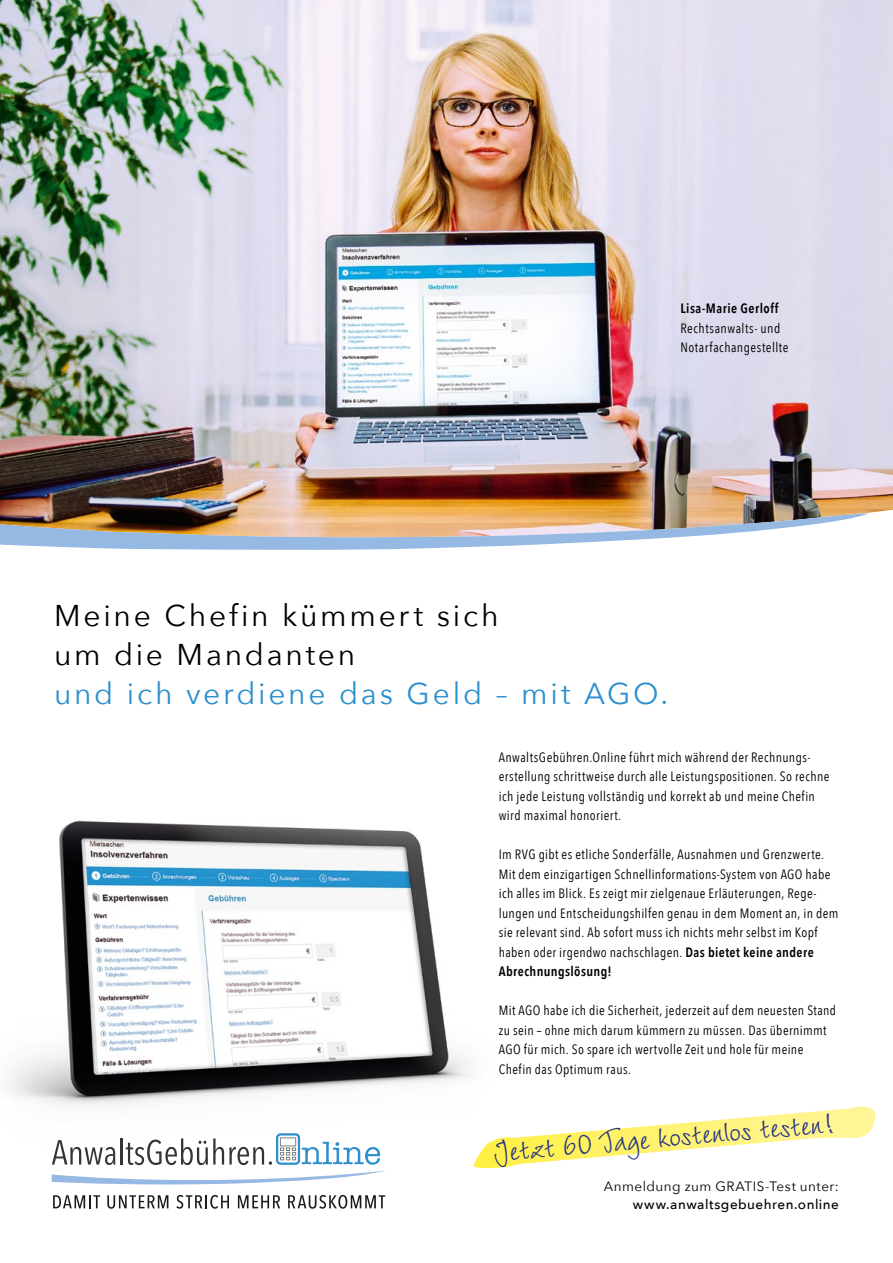
<style>
.page{position:relative;width:893px;height:1263px;background:#fff}
.page>*{position:absolute;margin:0;border:0;box-sizing:border-box;transform-origin:0 0}
.t1{font:43.95px "Wiesbaden Swing LT Std";color:#253483}
.t2{font:30px/39px "Avenir Next";letter-spacing:.09em;color:#000}
.t3{font:30px "Avenir Next";letter-spacing:.09em;color:#2b8fce}
.t4{font:13.5px/19.5px "Avenir Next Condensed";letter-spacing:.03em;color:#000}
.t5{font:13.5px "Avenir Next";letter-spacing:.035em;color:#000}
.t6{font:500 13.5px "Avenir Next";letter-spacing:.035em;color:#000}
.t7{font:600 13.5px "Avenir Next Condensed";letter-spacing:.035em;color:#000}
.s1{font-weight:600}
</style>
<div class="page">
<svg style="left:473px;top:1106px;width:402px;height:63px"></svg>
<svg style="left:52px;top:1152px;width:334px;height:32px"></svg>
<svg style="left:53px;top:1195px;width:47px;height:13px"></svg>
<svg style="left:107px;top:1195px;width:61px;height:14px"></svg>
<svg style="left:176px;top:1195px;width:53px;height:14px"></svg>
<svg style="left:238px;top:1195px;width:42px;height:13px"></svg>
<svg style="left:288px;top:1195px;width:97px;height:14px"></svg>
<img style="left:0;top:0;width:893px;height:485px">
<img style="left:0;top:485px;width:893px;height:28px">
<img style="left:0;top:513px;width:869px;height:37px">
<img style="left:9px;top:820px;width:506px;height:332px">
<p class="t7" style="left:680px;top:297px;width:100px">Lisa-Marie Gerloff</p>
<p class="t4" style="left:680px;top:318px;width:110px">Rechtsanwalts- und<br>Notarfachangestellte</p>
<h2 class="t2" style="left:54px;top:595px;width:446px">Meine Chefin kümmert sich um die Mandanten</h2>
<h2 class="t3" style="left:54px;top:668px;width:616px">und ich verdiene das Geld – mit AGO.</h2>
<p class="t4" style="left:499px;top:747px;width:332px">AnwaltsGebühren.Online führt mich während der Rechnungs&shy;erstellung schrittweise durch alle Leistungspositionen. So rechne ich jede Leistung vollständig und korrekt ab und meine Chefin wird maximal honoriert.</p>
<p class="t4" style="left:499px;top:844px;width:341px">Im RVG gibt es etliche Sonderfälle, Ausnahmen und Grenzwerte.<br>Mit dem einzigartigen Schnellinformations-System von AGO habe ich alles im Blick. Es zeigt mir zielgenaue Erläuterungen, Rege&shy;lungen und Entscheidungshilfen genau in dem Moment an, in dem sie relevant sind. Ab sofort muss ich nichts mehr selbst im Kopf haben oder irgendwo nachschlagen. <span class="s1">Das bietet keine andere Abrechnungslösung!</span></p>
<p class="t4" style="left:499px;top:1000px;width:339px">Mit AGO habe ich die Sicherheit, jederzeit auf dem neuesten Stand zu sein – ohne mich darum kümmern zu müssen. Das übernimmt AGO für mich. So spare ich wertvolle Zeit und hole für meine Chefin das Optimum raus.</p>
<h1 class="t1" style="left:491px;top:1127px;width:344px;rotate:-5deg">Jetzt 60 Tage kostenlos testen!</h1>
<p class="t5" style="left:604px;top:1175px;width:237px">Anmeldung zum GRATIS-Test unter:</p>
<p class="t6" style="left:633px;top:1193px;width:208px">www.anwaltsgebuehren.online</p>
</div>
